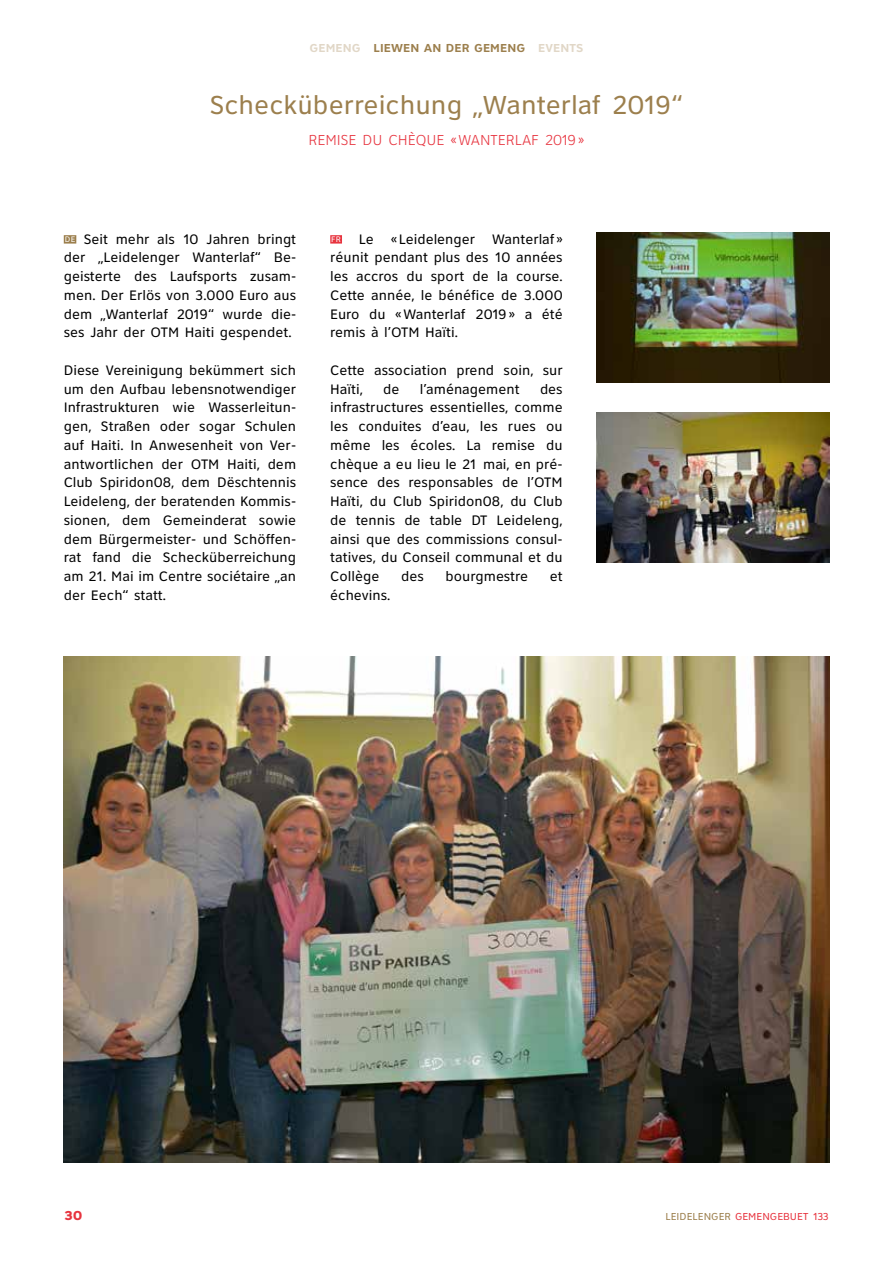
<style>
.page{position:relative;width:893px;height:1263px;background:#fff}
.page>*{position:absolute;margin:0;border:0;box-sizing:border-box;transform-origin:0 0}
.t1{font:27px "Clearview Self";color:#9c7f4d}
.t2{font:300 15px "Clearview Self";color:#e7343f}
.t3{font:14.25px/18.8px "Clearview Self";color:#000;text-align:justify}
.t4{font:800 13.5px "Clearview Self";color:#e7343f}
.t5{font:700 12px "Clearview Self";color:#9c7f4d}
.t6{font:10.5px "Clearview Self";color:#e7343f}
.t7{font:8.25px "Clearview Self";color:#fff}
.s1{color:#e1d7c7}
.s2{font-size:8.25px;color:#fff}
.s3{color:#9c7f4d}
</style>
<div class="page">
<div style="left:64px;top:235px;width:12px;height:9px;background:#9c7f4d"></div>
<div style="left:330px;top:235px;width:12px;height:9px;background:#e7343f"></div>
<img style="left:64px;top:656px;width:765px;height:506px">
<img style="left:597px;top:233px;width:232px;height:150px">
<img style="left:597px;top:412px;width:232px;height:150px">
<p class="t5" style="left:309px;top:40px;width:276px"><span class="s1">GEMENG</span> LIEWEN AN DER GEMENG <span class="s1">EVENTS</span></p>
<h1 class="t1" style="left:210px;top:89px;width:475px">Schecküberreichung „Wanterlaf 2019“</h1>
<p class="t2" style="left:309px;top:131px;width:277px">REMISE DU CHÈQUE «WANTERLAF 2019»</p>
<p class="t3" style="left:64px;top:229px;width:234px"><span class="s2">DE</span> Seit mehr als 10 Jahren bringt der „Leidelenger Wanterlaf“ Be&shy;geisterte des Laufsports zusam&shy;men. Der Erlös von 3.000 Euro aus dem „Wanterlaf 2019“ wurde die&shy;ses Jahr der OTM Haiti gespendet.</p>
<p class="t3" style="left:64px;top:360px;width:234px">Diese Vereinigung bekümmert sich um den Aufbau lebensnotwendiger Infrastrukturen wie Wasserleitun&shy;gen, Straßen oder sogar Schulen auf Haiti. In Anwesenheit von Ver&shy;antwortlichen der OTM Haiti, dem Club Spiridon08, dem Dëschtennis Leideleng, der beratenden Kommis&shy;sionen, dem Gemeinderat sowie dem Bürgermeister- und Schöffen&shy;rat fand die Schecküberreichung am 21. Mai im Centre sociétaire „an der Eech“ statt.</p>
<p class="t3" style="left:330px;top:229px;width:234px;text-indent:29px">Le «Leidelenger Wanterlaf » réunit pendant plus des 10 années les accros du sport de la course.<br>Cette année, le bénéfice de 3.000<br>Euro du «Wanterlaf 2019» a été remis à l’OTM Haïti.</p>
<p class="t3" style="left:330px;top:360px;width:234px">Cette association prend soin, sur<br>Haïti,</p>
<p class="t7" style="left:331px;top:234px;width:11px">FR</p>
<p class="t3" style="left:383px;top:379px;width:18px">de</p>
<p class="t3" style="left:420px;top:379px;width:101px">l’aménagement</p>
<p class="t3" style="left:330px;top:379px;width:234px;text-indent:210px">des infrastructures essentielles, comme les conduites d’eau, les rues ou même les écoles. La remise du chèque a eu lieu le 21 mai, en pré&shy;sence des responsables de l’OTM Haïti, du Club Spiridon08, du Club de tennis de table DT Leideleng, ainsi que des commissions consul&shy;tatives, du Conseil communal et du Collège</p>
<p class="t3" style="left:401px;top:567px;width:24px">des</p>
<p class="t3" style="left:445px;top:567px;width:84px">bourgmestre</p>
<p class="t3" style="left:550px;top:567px;width:14px">et</p>
<p class="t3" style="left:330px;top:586px;width:62px">échevins.</p>
<p class="t4" style="left:64px;top:1207px;width:20px">30</p>
<p class="t6" style="left:665px;top:1211px;width:165px"><span class="s3">LEIDELENGER</span> GEMENGEBUET 133</p>
</div>
